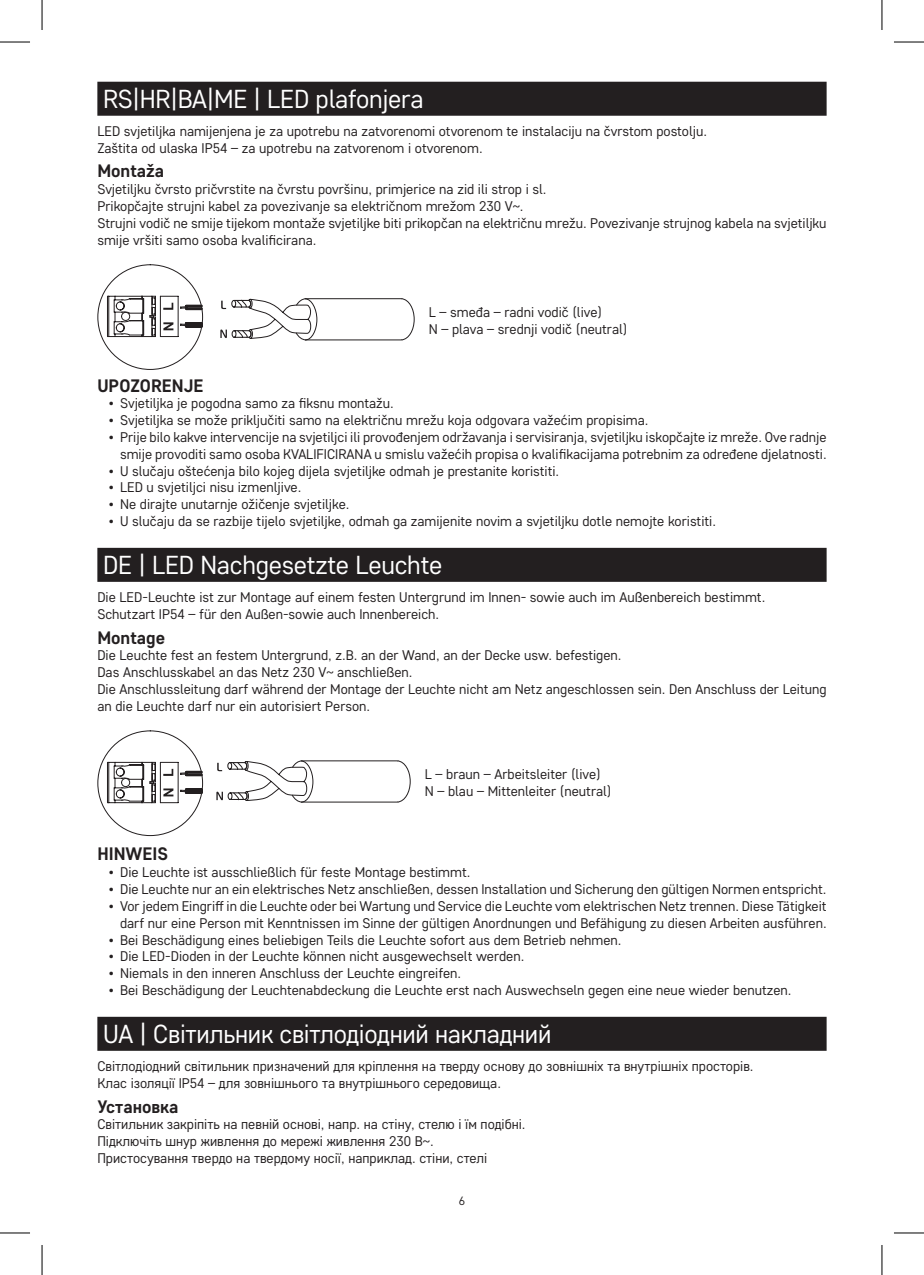
<style>
.page{position:relative;width:924px;height:1275px;background:#fff}
.page>*{position:absolute;margin:0;border:0;box-sizing:border-box;transform-origin:0 0}
.t1{font:26px "Core Sans D35";letter-spacing:-.01em;color:#fff}
.t2{font:700 18px "Core Sans D55";color:#231f20}
.t3{font:14px/16.8px "Core Sans D35";color:#231f20}
.t4{font:12px "Core Sans D35";color:#231f20}
</style>
<div class="page">
<div style="left:97px;top:82px;width:729px;height:34px;background:#231f20"></div>
<div style="left:97px;top:548px;width:729px;height:34px;background:#231f20"></div>
<div style="left:97px;top:1016px;width:729px;height:34px;background:#231f20"></div>
<svg style="left:220px;top:298px;width:195px;height:43px"></svg>
<svg style="left:97px;top:264px;width:107px;height:106px"></svg>
<svg style="left:216px;top:760px;width:195px;height:43px"></svg>
<svg style="left:97px;top:730px;width:107px;height:106px"></svg>
<hr style="left:0;top:42px;width:30px;height:1px;background:#000">
<hr style="left:893px;top:42px;width:30px;height:1px;background:#000">
<hr style="left:0;top:1232px;width:30px;height:1px;background:#000">
<hr style="left:893px;top:1232px;width:30px;height:1px;background:#000">
<hr style="left:42px;top:0;width:1px;height:30px;background:#000">
<hr style="left:42px;top:1245px;width:1px;height:30px;background:#000">
<hr style="left:881px;top:0;width:1px;height:30px;background:#000">
<hr style="left:881px;top:1245px;width:1px;height:30px;background:#000">
<h1 class="t1" style="left:103px;top:82px;width:322px">RS|HR|BA|ME | LED plafonjera</h1>
<p class="t3" style="left:97px;top:122px;width:611px">LED svjetiljka namijenjena je za upotrebu na zatvorenomi otvorenom te instalaciju na čvrstom postolju.<br>Zaštita od ulaska IP54 – za upotrebu na zatvorenom i otvorenom.</p>
<p class="t2" style="left:97px;top:159px;width:68px">Montaža</p>
<p class="t3" style="left:97px;top:180px;width:730px">Svjetiljku čvrsto pričvrstite na čvrstu površinu, primjerice na zid ili strop i sl.<br>Prikopčajte strujni kabel za povezivanje sa električnom mrežom 230 V~.<br>Strujni vodič ne smije tijekom montaže svjetiljke biti prikopčan na električnu mrežu. Povezivanje strujnog kabela na svjetiljku smije vršiti samo osoba kvalificirana.</p>
<p class="t3" style="left:428px;top:303px;width:200px">L – smeđa – radni vodič (live)<br>N – plava – srednji vodič (neutral)</p>
<p class="t2" style="left:97px;top:373px;width:107px">UPOZORENJE</p>
<p class="t3" style="left:109px;top:394px;width:286px">• Svjetiljka je pogodna samo za fiksnu montažu.</p>
<p class="t3" style="left:109px;top:411px;width:541px">• Svjetiljka se može priključiti samo na električnu mrežu koja odgovara važećim propisima.</p>
<p class="t3" style="left:109px;top:428px;width:719px;text-align:right">• Prije bilo kakve intervencije na svjetiljci ili provođenjem održavanja i servisiranja, svjetiljku iskopčajte iz mreže. Ove radnje smije provoditi samo osoba KVALIFICIRANA u smislu važećih propisa o kvalifikacijama potrebnim za određene djelatnosti.</p>
<p class="t3" style="left:109px;top:462px;width:452px">• U slučaju oštećenja bilo kojeg dijela svjetiljke odmah je prestanite koristiti.</p>
<p class="t3" style="left:109px;top:478px;width:194px">• LED u svjetiljci nisu izmenljive.</p>
<p class="t3" style="left:109px;top:495px;width:242px">• Ne dirajte unutarnje ožičenje svjetiljke.</p>
<p class="t3" style="left:109px;top:512px;width:608px">• U slučaju da se razbije tijelo svjetiljke, odmah ga zamijenite novim a svjetiljku dotle nemojte koristiti.</p>
<h1 class="t1" style="left:103px;top:548px;width:341px">DE | LED Nachgesetzte Leuchte</h1>
<p class="t3" style="left:97px;top:588px;width:669px">Die LED-Leuchte ist zur Montage auf einem festen Untergrund im Innen- sowie auch im Außenbereich bestimmt.<br>Schutzart IP54 – für den Außen-sowie auch Innenbereich.</p>
<p class="t2" style="left:97px;top:625px;width:69px">Montage</p>
<p class="t3" style="left:97px;top:646px;width:730px">Die Leuchte fest an festem Untergrund, z.B. an der Wand, an der Decke usw. befestigen.<br>Das Anschlusskabel an das Netz 230 V~ anschließen.<br>Die Anschlussleitung darf während der Montage der Leuchte nicht am Netz angeschlossen sein. Den Anschluss der Leitung an die Leuchte darf nur ein autorisiert Person.</p>
<p class="t3" style="left:424px;top:765px;width:188px">L – braun – Arbeitsleiter (live)<br>N – blau – Mittenleiter (neutral)</p>
<p class="t2" style="left:97px;top:842px;width:72px">HINWEIS</p>
<p class="t3" style="left:109px;top:863px;width:363px">• Die Leuchte ist ausschließlich für feste Montage bestimmt.</p>
<p class="t3" style="left:109px;top:880px;width:719px">• Die Leuchte nur an ein elektrisches Netz anschließen, dessen Installation und Sicherung den gültigen Normen entspricht.</p>
<p class="t3" style="left:109px;top:897px;width:719px;text-align:right">• Vor jedem Eingriff in die Leuchte oder bei Wartung und Service die Leuchte vom elektrischen Netz trennen. Diese Tätigkeit darf nur eine Person mit Kenntnissen im Sinne der gültigen Anordnungen und Befähigung zu diesen Arbeiten ausführen.</p>
<p class="t3" style="left:109px;top:930px;width:514px">• Bei Beschädigung eines beliebigen Teils die Leuchte sofort aus dem Betrieb nehmen.</p>
<p class="t3" style="left:109px;top:947px;width:417px">• Die LED-Dioden in der Leuchte können nicht ausgewechselt werden.</p>
<p class="t3" style="left:109px;top:964px;width:354px">• Niemals in den inneren Anschluss der Leuchte eingreifen.</p>
<p class="t3" style="left:109px;top:981px;width:684px">• Bei Beschädigung der Leuchtenabdeckung die Leuchte erst nach Auswechseln gegen eine neue wieder benutzen.</p>
<h1 class="t1" style="left:103px;top:1017px;width:449px">UA | Світильник світлодіодний накладний</h1>
<p class="t3" style="left:97px;top:1057px;width:657px">Світлодіодний світильник призначений для кріплення на тверду основу до зовнішніх та внутрішніх просторів.<br>Клас ізоляції IP54 – для зовнішнього та внутрішнього середовища.</p>
<p class="t2" style="left:97px;top:1094px;width:83px">Установка</p>
<p class="t3" style="left:97px;top:1115px;width:429px">Світильник закріпіть на певній основі, напр. на стіну, стелю і їм подібні.<br>Підключіть шнур живлення до мережі живлення 230 В~.<br>Пристосування твердо на твердому носії, наприклад. стіни, стелі</p>
<p class="t4" style="left:458px;top:1192px;width:8px">6</p>
</div>
